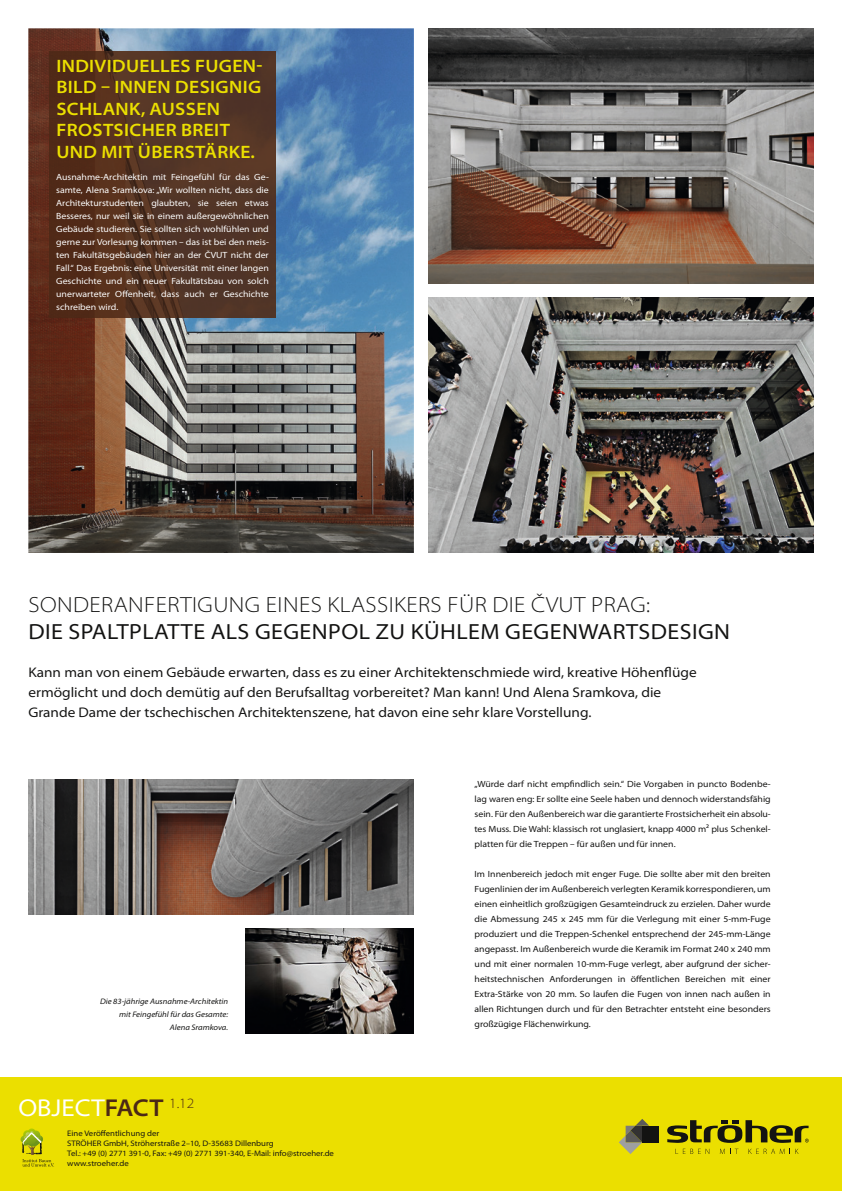
<style>
.page{position:relative;width:842px;height:1191px;background:#fff}
.page>*{position:absolute;margin:0;border:0;box-sizing:border-box;transform-origin:0 0}
.t1{font:semi-expanded 24.5px "Myriad Pro";color:#fff}
.t2{font:semi-expanded 22px "Myriad Pro";letter-spacing:.02em;color:#131312}
.t3{font:300 semi-expanded 22px "Myriad Pro";letter-spacing:.02em;color:#131312}
.t4{font:600 semi-expanded 18px/21.6px "Myriad Pro";letter-spacing:.02em;color:#ebdf00}
.t5{font:semi-expanded 14px/20px "Myriad Pro";color:#131312}
.t6{font:semi-expanded 9px/15px "Myriad Pro";color:#131312;text-align:justify}
.t7{font:semi-expanded 9px/13px "Myriad Pro";color:#fff;text-align:justify}
.t8{font:semi-expanded 8px/10px "Myriad Pro";color:#131312}
.t9{font:italic semi-expanded 8px/13px "Myriad Pro";color:#131312;text-align:right}
.s1{font-weight:600;color:#4b2816}
</style>
<div class="page">
<div style="left:0;top:1077px;width:842px;height:114px;background:#ebdf00"></div>
<img style="left:28px;top:28px;width:386px;height:525px">
<img style="left:428px;top:28px;width:386px;height:255px">
<img style="left:428px;top:298px;width:386px;height:255px">
<img style="left:245px;top:928px;width:169px;height:105px">
<svg style="left:619px;top:1119px;width:30px;height:35px"></svg>
<div style="left:642px;top:1125px;width:17px;height:17px;background:#131312"></div>
<svg style="left:667px;top:1120px;width:142px;height:22px"></svg>
<svg style="left:675px;top:1148px;width:34px;height:6px"></svg>
<svg style="left:720px;top:1148px;width:18px;height:6px"></svg>
<svg style="left:748px;top:1148px;width:51px;height:6px"></svg>
<svg style="left:20px;top:1128px;width:34px;height:39px"></svg>
<img style="left:49px;top:51px;width:227px;height:266px">
<img style="left:28px;top:780px;width:386px;height:134px">
<h3 class="t4" style="left:56px;top:55px;width:208px">INDIVIDUELLES FUGEN-<br>BILD – INNEN DESIGNIG<br>SCHLANK, AUSSEN<br>FROSTSICHER BREIT<br>UND MIT ÜBERSTÄRKE.</h3>
<p class="t7" style="left:56px;top:170px;width:214px">Ausnahme-Architektin mit Feingefühl für das Ge&shy;samte, Alena Sramkova: „Wir wollten nicht, dass die Architekturstudenten glaubten, sie seien etwas Besseres, nur weil sie in einem außergewöhnlichen Gebäude studieren. Sie sollten sich wohlfühlen und gerne zur Vorlesung kommen – das ist bei den meis&shy;ten Fakultätsgebäuden hier an der ČVUT nicht der Fall.“ Das Ergebnis: eine Universität mit einer langen Geschichte und ein neuer Fakultätsbau von solch unerwarteter Offenheit, dass auch er Geschichte schreiben wird.</p>
<h2 class="t3" style="left:29px;top:593px;width:623px">SONDERANFERTIGUNG EINES KLASSIKERS FÜR DIE ČVUT PRAG:</h2>
<h2 class="t2" style="left:29px;top:619px;width:703px">DIE SPALTPLATTE ALS GEGENPOL ZU KÜHLEM GEGENWARTSDESIGN</h2>
<p class="t5" style="left:28px;top:663px;width:670px">Kann man von einem Gebäude erwarten, dass es zu einer Architektenschmiede wird, kreative Höhenflüge ermöglicht und doch demütig auf den Berufsalltag vorbereitet? Man kann! Und Alena Sramkova, die<br>Grande Dame der tschechischen Architektenszene, hat davon eine sehr klare Vorstellung.</p>
<p class="t9" style="left:100px;top:995px;width:130px">Die 83-jährige Ausnahme-Architektin mit Feingefühl für das Gesamte:<br>Alena Sramkova.</p>
<h1 class="t1" style="left:18px;top:1094px;width:177px">OBJECT<span class="s1">FACT</span> <sup>1.12</sup></h1>
<p class="t8" style="left:67px;top:1128px;width:268px">Eine Veröffentlichung der<br>STRÖHER GmbH, Ströherstraße 2–10, D-35683 Dillenburg<br>Tel.: +49 (0) 2771 391-0, Fax: +49 (0) 2771 391-340, E-Mail: info@stroeher.de www.stroeher.de</p>
<p class="t6" style="left:475px;top:776px;width:298px">„Würde darf nicht empfindlich sein.“ Die Vorgaben in puncto Bodenbe&shy;lag waren eng: Er sollte eine Seele haben und dennoch widerstandsfähig sein. Für den Außenbereich war die garantierte Frostsicherheit ein absolu&shy;tes Muss. Die Wahl: klassisch rot unglasiert, knapp 4000 m² plus Schenkel&shy;platten für die Treppen – für außen und für innen.</p>
<p class="t6" style="left:475px;top:866px;width:298px">Im Innenbereich jedoch mit enger Fuge. Die sollte aber mit den breiten Fugenlinien der im Außenbereich verlegten Keramik korrespondieren, um einen einheitlich großzügigen Gesamteindruck zu erzielen. Daher wurde die Abmessung 245 x 245 mm für die Verlegung mit einer 5-mm-Fuge produziert und die Treppen-Schenkel entsprechend der 245-mm-Länge angepasst. Im Außenbereich wurde die Keramik im Format 240 x 240 mm und mit einer normalen 10-mm-Fuge verlegt, aber aufgrund der sicher&shy;heitstechnischen Anforderungen in öffentlichen Bereichen mit einer Extra-Stärke von 20 mm. So laufen die Fugen von innen nach außen in allen Richtungen durch und für den Betrachter entsteht eine besonders großzügige Flächenwirkung.</p>
</div>
